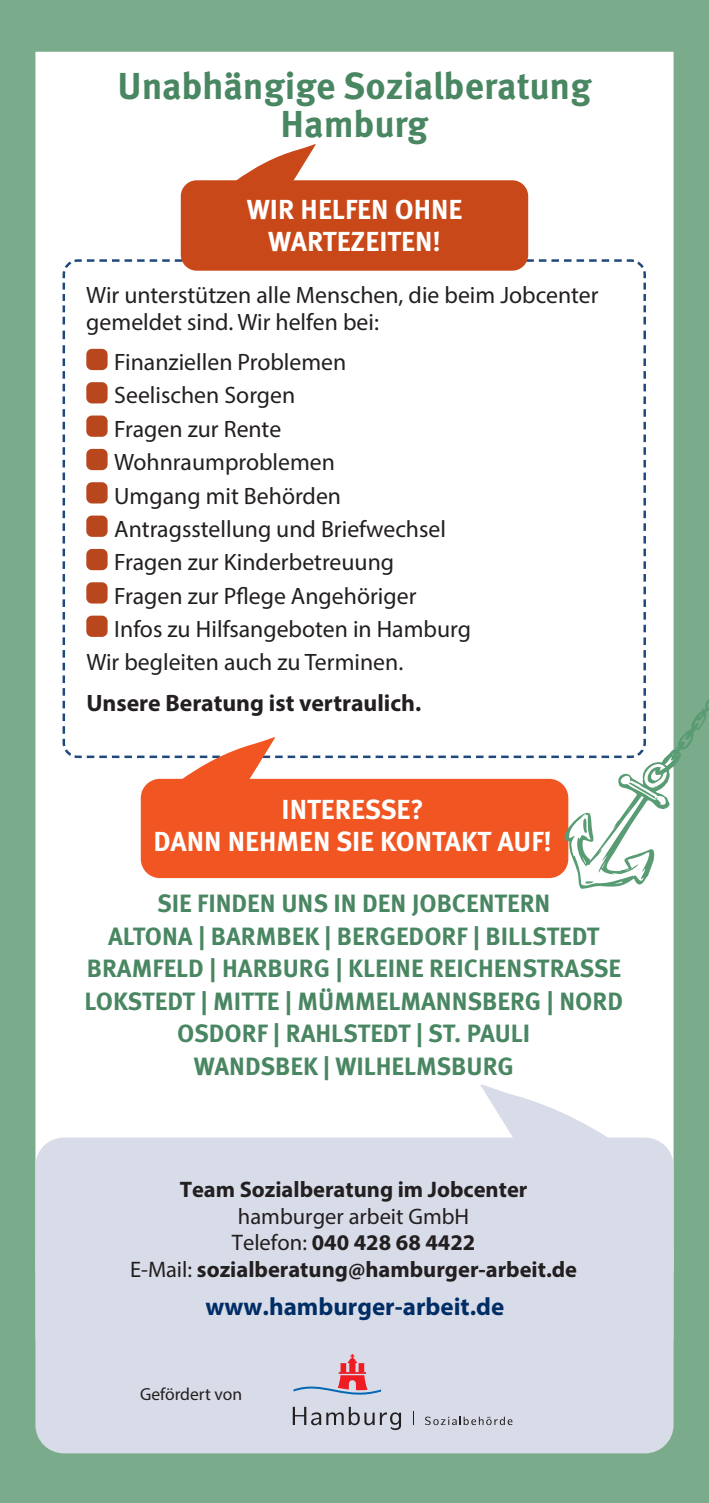
<style>
.page{position:relative;width:709px;height:1503px;background:#fff}
.page>*{position:absolute;margin:0;border:0;box-sizing:border-box;transform-origin:0 0}
.t1{font:700 37.5px/37.5px "Meta Pro";letter-spacing:-.005em;color:#498662;text-align:center}
.t2{font:700 27.5px/32px "Meta Pro";color:#fff;text-align:center}
.t3{font:700 25px/32.5px "Meta Pro";color:#498662;text-align:center}
.t4{font:700 25px "Myriad Pro";color:#002d66}
.t5{font:23.75px/26.2px "Myriad Pro";color:#231f20}
.t6{font:700 23.75px "Myriad Pro";color:#231f20}
.t7{font:700 22.5px/26.5px "Myriad Pro";color:#231f20;text-align:center}
.t8{font:17.5px "Myriad Pro";color:#231f20}
.s1{font-weight:400}
</style>
<div class="page">
<div style="left:0;top:0;width:709px;height:1502px;background:#7aab8a"></div>
<div style="left:35px;top:52px;width:638px;height:1108px;background:#fff"></div>
<div style="left:35px;top:1226px;width:638px;height:227px;background:#d8dce8;border-radius:28px"></div>
<div style="left:61px;top:258px;width:586px;height:501px;background:#fff"></div>
<svg style="left:233px;top:144px;width:83px;height:36px;background:#e8b19e"></svg>
<div style="left:181px;top:180px;width:347px;height:91px;background:#c94819;border-radius:16px"></div>
<svg style="left:480px;top:1084px;width:156px;height:53px;background:#f1f2f6"></svg>
<div style="left:35px;top:1137px;width:638px;height:227px;background:#d8dce8;border-radius:28px"></div>
<svg style="left:87px;top:356px;width:622px;height:532px;background:#f2e0d6"></svg>
<svg style="left:293px;top:1406px;width:81px;height:19px"></svg>
<svg style="left:380px;top:1412px;width:21px;height:17px"></svg>
<svg style="left:293px;top:1354px;width:88px;height:41px"></svg>
<svg style="left:425px;top:1416px;width:87px;height:9px"></svg>
<svg style="left:413px;top:1411px;width:1px;height:13px"></svg>
<h1 class="t1" style="left:117px;top:65px;width:475px">Unabhängige Sozialberatung<br>Hamburg</h1>
<p class="t2" style="left:247px;top:192px;width:217px">WIR HELFEN OHNE<br>WARTEZEITEN!</p>
<p class="t5" style="left:86px;top:282px;width:514px">Wir unterstützen alle Menschen, die beim Jobcenter gemeldet sind. Wir helfen bei:</p>
<p class="t5" style="left:114px;top:348px;width:233px">Finanziellen Problemen</p>
<p class="t5" style="left:114px;top:382px;width:182px">Seelischen Sorgen</p>
<p class="t5" style="left:114px;top:415px;width:168px">Fragen zur Rente</p>
<p class="t5" style="left:114px;top:448px;width:222px">Wohnraumproblemen</p>
<p class="t5" style="left:114px;top:482px;width:228px">Umgang mit Behörden</p>
<p class="t5" style="left:114px;top:515px;width:333px">Antragsstellung und Briefwechsel</p>
<p class="t5" style="left:114px;top:549px;width:281px">Fragen zur Kinderbetreuung</p>
<p class="t5" style="left:114px;top:582px;width:304px">Fragen zur Pflege Angehöriger</p>
<p class="t5" style="left:114px;top:615px;width:358px">Infos zu Hilfsangeboten in Hamburg</p>
<p class="t5" style="left:86px;top:649px;width:318px">Wir begleiten auch zu Terminen.</p>
<p class="t6" style="left:86px;top:687px;width:336px">Unsere Beratung ist vertraulich.</p>
<p class="t2" style="left:153px;top:791px;width:400px">INTERESSE?<br>DANN NEHMEN SIE KONTAKT AUF!</p>
<p class="t3" style="left:85px;top:885px;width:540px">SIE FINDEN UNS IN DEN JOBCENTERN<br>ALTONA | BARMBEK | BERGEDORF | BILLSTEDT BRAMFELD | HARBURG | KLEINE REICHENSTRASSE LOKSTEDT | MITTE | MÜMMELMANNSBERG | NORD OSDORF | RAHLSTEDT | ST. PAULI<br>WANDSBEK | WILHELMSBURG</p>
<p class="t7" style="left:180px;top:1175px;width:349px">Team Sozialberatung im Jobcenter</p>
<p class="t7" style="left:130px;top:1201px;width:448px"><span class="s1">hamburger arbeit GmbH<br>Telefon:</span> 040 428 68 4422<br><span class="s1">E-Mail:</span> sozialberatung@hamburger-arbeit.de</p>
<p class="t4" style="left:205px;top:1290px;width:300px">www.hamburger-arbeit.de</p>
<p class="t8" style="left:140px;top:1383px;width:104px">Gefördert von</p>
</div>
